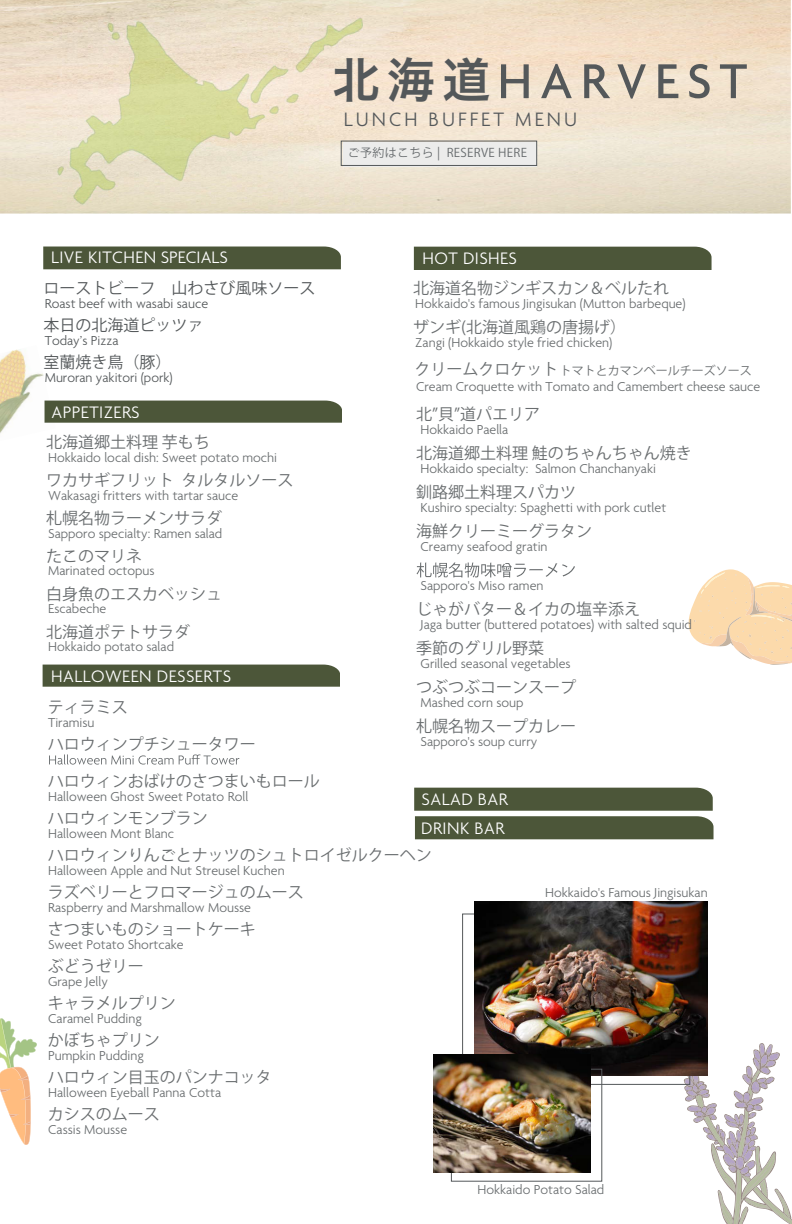
<style>
.page{position:relative;width:792px;height:1224px;background:#fff}
.page>*{position:absolute;margin:0;border:0;box-sizing:border-box;transform-origin:0 0}
.t1{font:500 53px "Agenda";letter-spacing:.15em;color:#54585a}
.t2{font:300 21px "Agenda";letter-spacing:.15em;color:#54585a}
.t3{font:300 18px/28.3px "Agenda";letter-spacing:.025em;color:#fff}
.t4{font:16px "Koz Go Pr 6 N";color:#696d6f}
.t5{font:16px "Koz Go Pr 6 N";color:#54585a}
.t6{font:300 14px "Agenda";color:#696d6f}
.t7{font:300 14px "Agenda";color:#54585a}
.t8{font:12px "Koz Go Pr 6 N";letter-spacing:.015em;color:#696d6f}
.s1{font-family:"Hira Kaku Pro W6";font-weight:400;font-size:48px}
.s2{font-size:16px}
</style>
<div class="page">
<img style="left:58px;top:18px;width:305px;height:187px">
<svg style="left:684px;top:1043px;width:108px;height:181px"></svg>
<div style="left:344px;top:142px;width:193px;height:24px;background:#ececeb"></div>
<div style="left:341px;top:141px;width:196px;height:25px;border:1px solid #54585a"></div>
<img style="left:0;top:349px;width:56px;height:85px">
<svg style="left:688px;top:569px;width:104px;height:96px"></svg>
<svg style="left:0;top:1018px;width:37px;height:127px"></svg>
<div style="left:43px;top:247px;width:298px;height:22px;background:#4c5639"></div>
<div style="left:45px;top:401px;width:297px;height:22px;background:#4c5639"></div>
<div style="left:43px;top:665px;width:297px;height:22px;background:#4c5639"></div>
<div style="left:414px;top:247px;width:298px;height:23px;background:#4c5639"></div>
<svg style="left:414px;top:788px;width:300px;height:51px;background:#616950"></svg>
<svg style="left:49px;top:754px;width:190px;height:11px"></svg>
<img style="left:475px;top:901px;width:232px;height:174px">
<div style="left:451px;top:1069px;width:151px;height:113px;border:1px solid #54585a"></div>
<img style="left:434px;top:1055px;width:157px;height:117px">
<svg style="left:417px;top:563px;width:158px;height:14px"></svg>
<h1 class="t1" style="left:332px;top:53px;width:416px"><span class="s1">北海道</span>HARVEST</h1>
<h2 class="t2" style="left:344px;top:108px;width:235px">LUNCH BUFFET MENU</h2>
<p class="t8" style="left:348px;top:146px;width:181px">ご予約はこちら | RESERVE HERE</p>
<p class="t3" style="left:51px;top:245px;width:178px">LIVE KITCHEN SPECIALS</p>
<p class="t5" style="left:44px;top:279px;width:274px">ローストビーフ　山わさび風味ソース</p>
<p class="t5" style="left:44px;top:316px;width:162px">本日の北海道ピッツァ</p>
<p class="t5" style="left:44px;top:353px;width:130px">室蘭焼き鳥（豚）</p>
<p class="t7" style="left:45px;top:296px;width:165px">Roast beef with wasabi sauce</p>
<p class="t7" style="left:45px;top:333px;width:75px">Today’s Pizza</p>
<p class="t7" style="left:45px;top:370px;width:129px">Muroran yakitori (pork)</p>
<p class="t3" style="left:423px;top:246px;width:96px">HOT DISHES</p>
<p class="t4" style="left:413px;top:280px;width:257px">北海道名物ジンギスカン＆ベルたれ</p>
<p class="t4" style="left:413px;top:319px;width:214px">ザンギ(北海道風鶏の唐揚げ）</p>
<p class="t6" style="left:415px;top:296px;width:272px">Hokkaido's famous Jingisukan (Mutton barbeque)</p>
<p class="t6" style="left:415px;top:335px;width:199px">Zangi (Hokkaido style fried chicken)</p>
<p class="t8" style="left:415px;top:363px;width:339px"><span class="s2">クリームクロケット</span> トマトとカマンベールチーズソース</p>
<p class="t6" style="left:416px;top:379px;width:346px">Cream Croquette with Tomato and Camembert cheese sauce</p>
<p class="t3" style="left:52px;top:399px;width:90px">APPETIZERS</p>
<p class="t4" style="left:416px;top:405px;width:125px">北”貝”道パエリア</p>
<p class="t4" style="left:416px;top:444px;width:277px">北海道郷土料理 鮭のちゃんちゃん焼き</p>
<p class="t4" style="left:416px;top:483px;width:161px">釧路郷土料理スパカツ</p>
<p class="t4" style="left:416px;top:522px;width:177px">海鮮クリーミーグラタン</p>
<p class="t6" style="left:421px;top:422px;width:89px">Hokkaido Paella</p>
<p class="t6" style="left:421px;top:461px;width:237px">Hokkaido specialty: Salmon Chanchanyaki</p>
<p class="t6" style="left:421px;top:500px;width:247px">Kushiro specialty: Spaghetti with pork cutlet</p>
<p class="t6" style="left:421px;top:539px;width:129px">Creamy seafood gratin</p>
<p class="t6" style="left:421px;top:578px;width:124px">Sapporo's Miso ramen</p>
<p class="t6" style="left:421px;top:617px;width:273px">Jaga butter (buttered potatoes) with salted squid</p>
<p class="t6" style="left:421px;top:656px;width:152px">Grilled seasonal vegetables</p>
<p class="t6" style="left:421px;top:695px;width:105px">Mashed corn soup</p>
<p class="t6" style="left:421px;top:734px;width:118px">Sapporo's soup curry</p>
<p class="t4" style="left:46px;top:433px;width:165px">北海道郷土料理 芋もち</p>
<p class="t4" style="left:46px;top:471px;width:249px">ワカサギフリット タルタルソース</p>
<p class="t4" style="left:46px;top:509px;width:178px">札幌名物ラーメンサラダ</p>
<p class="t4" style="left:46px;top:547px;width:98px">たこのマリネ</p>
<p class="t4" style="left:46px;top:585px;width:178px">白身魚のエスカベッシュ</p>
<p class="t4" style="left:46px;top:623px;width:146px">北海道ポテトサラダ</p>
<p class="t6" style="left:48px;top:450px;width:230px">Hokkaido local dish: Sweet potato mochi</p>
<p class="t6" style="left:48px;top:488px;width:192px">Wakasagi fritters with tartar sauce</p>
<p class="t6" style="left:48px;top:526px;width:176px">Sapporo specialty: Ramen salad</p>
<p class="t6" style="left:48px;top:563px;width:108px">Marinated octopus</p>
<p class="t6" style="left:48px;top:601px;width:60px">Escabeche</p>
<p class="t6" style="left:48px;top:639px;width:127px">Hokkaido potato salad</p>
<p class="t4" style="left:416px;top:600px;width:225px">じゃがバター＆イカの塩辛添え</p>
<p class="t4" style="left:416px;top:639px;width:129px">季節のグリル野菜</p>
<p class="t4" style="left:416px;top:678px;width:161px">つぶつぶコーンスープ</p>
<p class="t4" style="left:416px;top:717px;width:161px">札幌名物スープカレー</p>
<p class="t3" style="left:51px;top:663px;width:181px">HALLOWEEN DESSERTS</p>
<p class="t4" style="left:48px;top:698px;width:81px">ティラミス</p>
<p class="t4" style="left:48px;top:735px;width:209px">ハロウィンプチシュータワー</p>
<p class="t4" style="left:48px;top:772px;width:274px">ハロウィンおばけのさつまいもロール</p>
<p class="t4" style="left:48px;top:809px;width:161px">ハロウィンモンブラン</p>
<p class="t4" style="left:48px;top:846px;width:386px">ハロウィンりんごとナッツのシュトロイゼルクーヘン</p>
<p class="t4" style="left:48px;top:883px;width:258px">ラズベリーとフロマージュのムース</p>
<p class="t4" style="left:48px;top:920px;width:209px">さつまいものショートケーキ</p>
<p class="t4" style="left:48px;top:957px;width:97px">ぶどうゼリー</p>
<p class="t4" style="left:48px;top:994px;width:129px">キャラメルプリン</p>
<p class="t4" style="left:48px;top:1031px;width:113px">かぼちゃプリン</p>
<p class="t4" style="left:48px;top:1068px;width:226px">ハロウィン目玉のパンナコッタ</p>
<p class="t4" style="left:48px;top:1105px;width:113px">カシスのムース</p>
<p class="t6" style="left:48px;top:715px;width:48px">Tiramisu</p>
<p class="t6" style="left:48px;top:789px;width:202px">Halloween Ghost Sweet Potato Roll</p>
<p class="t6" style="left:48px;top:826px;width:128px">Halloween Mont Blanc</p>
<p class="t6" style="left:48px;top:863px;width:238px">Halloween Apple and Nut Streusel Kuchen</p>
<p class="t6" style="left:48px;top:900px;width:205px">Raspberry and Marshmallow Mousse</p>
<p class="t6" style="left:48px;top:937px;width:137px">Sweet Potato Shortcake</p>
<p class="t6" style="left:48px;top:974px;width:61px">Grape Jelly</p>
<p class="t6" style="left:48px;top:1011px;width:95px">Caramel Pudding</p>
<p class="t6" style="left:48px;top:1048px;width:97px">Pumpkin Pudding</p>
<p class="t6" style="left:48px;top:1085px;width:175px">Halloween Eyeball Panna Cotta</p>
<p class="t6" style="left:48px;top:1122px;width:81px">Cassis Mousse</p>
<p class="t3" style="left:421px;top:786px;width:88px">SALAD BAR<br>DRINK BAR</p>
<p class="t6" style="left:545px;top:885px;width:164px">Hokkaido's Famous Jingisukan</p>
<p class="t6" style="left:478px;top:1182px;width:128px">Hokkaido Potato Salad</p>
</div>
